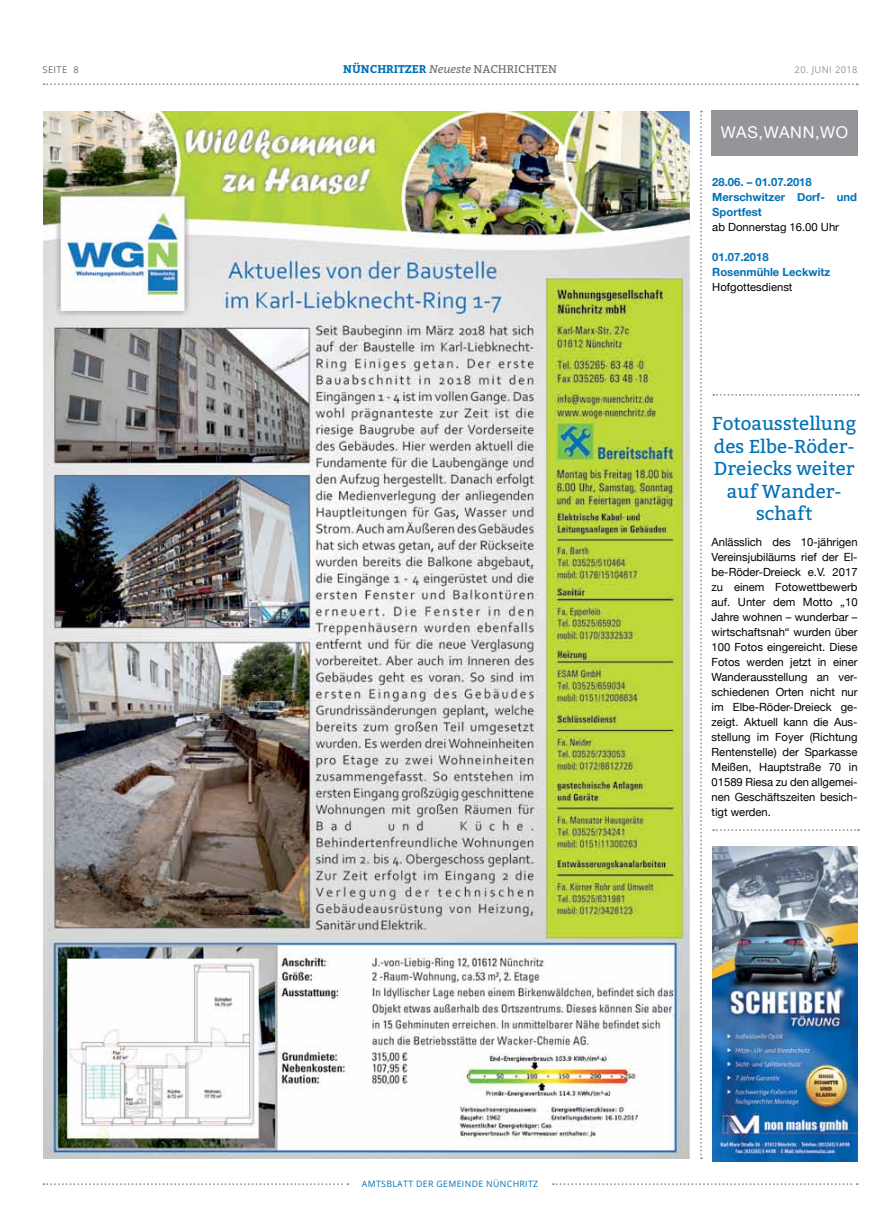
<style>
.page{position:relative;width:886px;height:1223px;background:#fff}
.page>*{position:absolute;margin:0;border:0;box-sizing:border-box;transform-origin:0 0}
.t1{font:18.75px/22.5px "Bitter";color:#0071b7;text-align:center}
.t2{font:16.25px "Helvetica Neue";letter-spacing:.04em;color:#fff}
.t3{font:11.25px/15px "Helvetica Neue";color:#000;text-align:justify}
.t4{font:700 11.25px/15px "Helvetica Neue";color:#0071b7}
.t5{font:700 11.25px "Bitter";color:#0071b7}
.t6{font:9.38px "Open Sans";letter-spacing:.04em;color:#939598}
.t7{font:9.38px "Open Sans";color:#6d6e71}
.t8{font:8.75px "Open Sans";letter-spacing:.04em;color:#0071b7}
.s1{font-weight:400;font-style:italic;color:#6d6e71}
.s2{font-weight:400;color:#6d6e71}
</style>
<div class="page">
<svg style="left:43px;top:83px;width:815px;height:2px"></svg>
<svg style="left:43px;top:1183px;width:305px;height:2px"></svg>
<svg style="left:553px;top:1183px;width:305px;height:2px"></svg>
<svg style="left:713px;top:829px;width:146px;height:2px"></svg>
<svg style="left:713px;top:394px;width:146px;height:2px"></svg>
<div style="left:711px;top:111px;width:146px;height:45px;background:#939598"></div>
<svg style="left:700px;top:111px;width:2px;height:1048px"></svg>
<img style="left:43px;top:111px;width:647px;height:1047px">
<img style="left:712px;top:846px;width:145px;height:315px">
<p class="t7" style="left:43px;top:63px;width:11px">SEITE</p>
<p class="t7" style="left:73px;top:63px;width:7px">8</p>
<p class="t5" style="left:343px;top:61px;width:215px">NÜNCHRITZER <span class="s1">Neueste</span> <span class="s2">NACHRICHTEN</span></p>
<p class="t6" style="left:794px;top:63px;width:65px">20. JUNI 2018</p>
<h2 class="t2" style="left:721px;top:122px;width:129px">WAS,WANN,WO</h2>
<p class="t4" style="left:712px;top:174px;width:146px">28.06. – 01.07.2018<br>Merschwitzer Dorf- und<br>Sportfest</p>
<p class="t3" style="left:712px;top:219px;width:128px">ab Donnerstag 16.00 Uhr</p>
<p class="t4" style="left:712px;top:249px;width:120px">01.07.2018<br>Rosenmühle Leckwitz</p>
<p class="t3" style="left:712px;top:279px;width:82px">Hofgottesdienst</p>
<h1 class="t1" style="left:712px;top:412px;width:146px">Fotoausstellung des Elbe-Röder-<br>Dreiecks weiter auf Wander&shy;schaft</h1>
<p class="t8" style="left:362px;top:1177px;width:178px">AMTSBLATT DER GEMEINDE NÜNCHRITZ</p>
<p class="t3" style="left:711px;top:534px;width:148px">Anlässlich des 10-jährigen Vereinsjubiläums rief der El&shy;be-Röder-Dreieck e.V. 2017 zu einem Fotowettbewerb auf. Unter dem Motto „10<br>Jahre wohnen – wunderbar – wirtschaftsnah“ wurden über 100 Fotos eingereicht. Diese Fotos werden jetzt in einer Wanderausstellung an ver&shy;schiedenen Orten nicht nur im Elbe-Röder-Dreieck ge&shy;zeigt. Aktuell kann die Aus&shy;stellung im Foyer (Richtung Rentenstelle) der Sparkasse Meißen, Hauptstraße 70 in 01589 Riesa zu den allgemei&shy;nen Geschäftszeiten besich&shy;tigt werden.</p>
</div>
